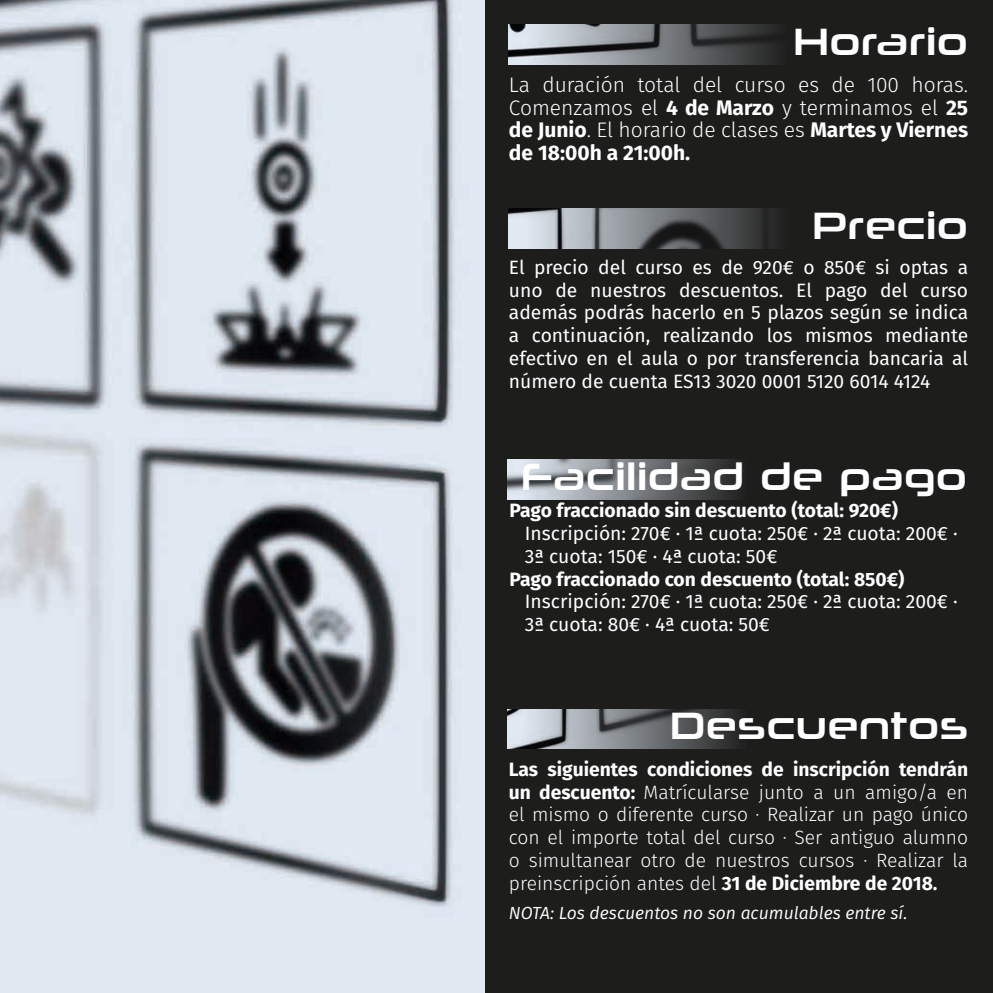
<style>
.page{position:relative;width:993px;height:993px;background:#fff}
.page>*{position:absolute;margin:0;border:0;box-sizing:border-box;transform-origin:0 0}
.t1{font:38.5px "Neuropolitical Rg";letter-spacing:.01em;color:#fff}
.t2{font:300 21px/22.8px "Fira Sans";color:#fff;text-align:justify}
.t3{font:19.25px/22.8px "Fira Sans";color:#fff}
.t4{font:300 19.25px/22.8px "Fira Sans";color:#fff;text-align:justify}
.t5{font:700 19.25px "Fira Sans";color:#fff}
.t6{font:italic 17.5px "Fira Sans";color:#fff}
.s1{font-weight:700}
</style>
<div class="page">
<div style="left:0;top:0;width:992px;height:992px;background:#1d1d1c"></div>
<img style="left:508px;top:25px;width:268px;height:39px">
<img style="left:508px;top:209px;width:268px;height:39px">
<img style="left:0;top:0;width:484px;height:992px">
<img style="left:507px;top:709px;width:230px;height:39px">
<img style="left:507px;top:459px;width:230px;height:40px">
<h1 class="t1" style="left:793px;top:17px;width:176px">Horario</h1>
<p class="t2" style="left:508px;top:73px;width:460px">La duración total del curso es de 100 horas.<br>Comenzamos el <span class="s1">4 de Marzo</span> y terminamos el <span class="s1">25 de Junio</span>. El horario de clases es <span class="s1">Martes y Viernes de 18:00h a 21:00h.</span></p>
<h1 class="t1" style="left:812px;top:201px;width:157px">Precio</h1>
<p class="t3" style="left:508px;top:255px;width:460px;text-align:justify">El precio del curso es de 920€ o 850€ si optas a uno de nuestros descuentos. El pago del curso además podrás hacerlo en 5 plazos según se indica a continuación, realizando los mismos mediante efectivo en el aula o por transferencia bancaria al número de cuenta ES13 3020 0001 5120 6014 4124</p>
<h1 class="t1" style="left:521px;top:451px;width:447px">Facilidad de pago</h1>
<p class="t5" style="left:509px;top:494px;width:390px">Pago fraccionado sin descuento (total: 920€)</p>
<p class="t3" style="left:524px;top:521px;width:434px">Inscripción: 270€ · 1ª cuota: 250€ · 2ª cuota: 200€ ·<br>3ª cuota: 150€ · 4ª cuota: 50€</p>
<p class="t5" style="left:509px;top:562px;width:396px">Pago fraccionado con descuento (total: 850€)</p>
<p class="t3" style="left:524px;top:589px;width:434px">Inscripción: 270€ · 1ª cuota: 250€ · 2ª cuota: 200€ ·<br>3ª cuota: 80€ · 4ª cuota: 50€</p>
<h1 class="t1" style="left:670px;top:701px;width:299px">Descuentos</h1>
<p class="t4" style="left:508px;top:757px;width:460px"><span class="s1">Las siguientes condiciones de inscripción tendrán un descuento:</span> Matrícularse junto a un amigo/a en el mismo o diferente curso · Realizar un pago único con el importe total del curso · Ser antiguo alumno o simultanear otro de nuestros cursos · Realizar la preinscripción antes del <span class="s1">31 de Diciembre de 2018.</span></p>
<p class="t6" style="left:508px;top:900px;width:400px">NOTA: Los descuentos no son acumulables entre sí.</p>
</div>
